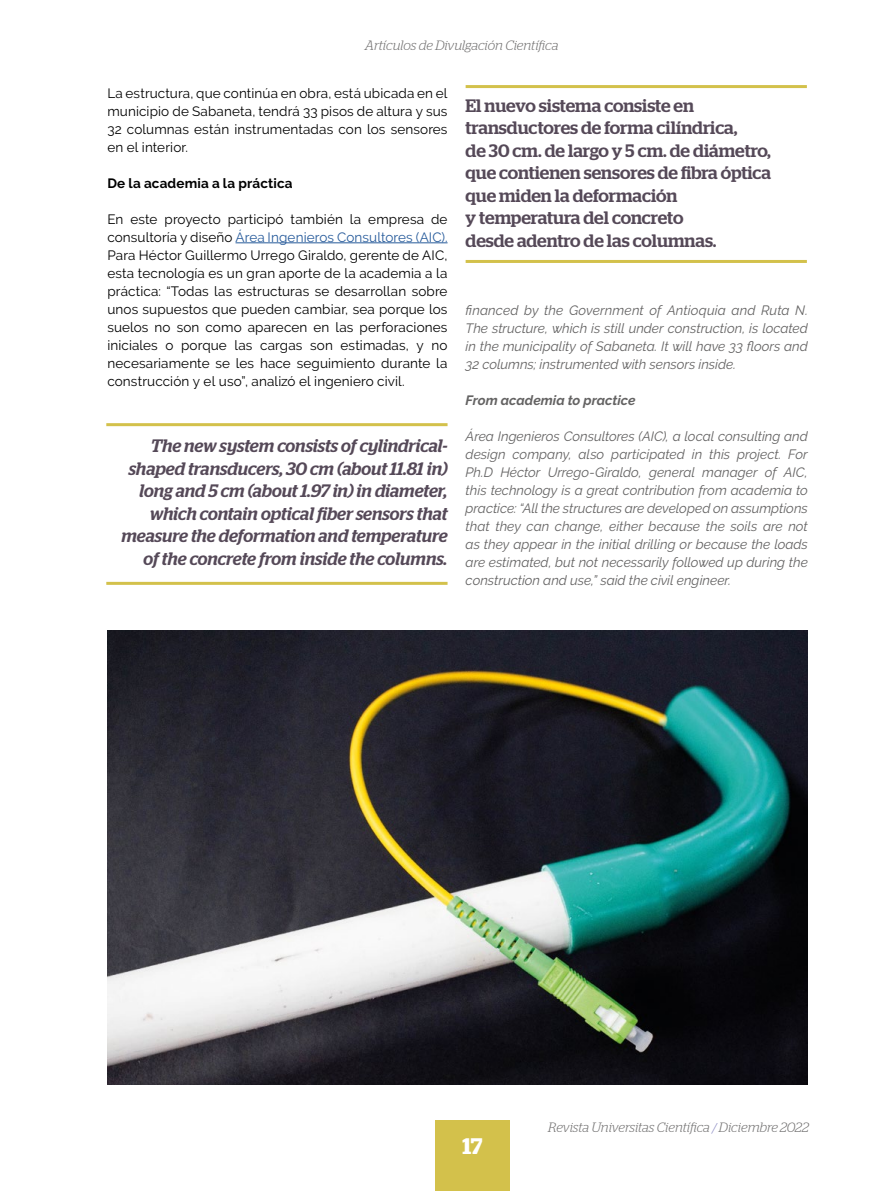
<style>
.page{position:relative;width:893px;height:1191px;background:#fff}
.page>*{position:absolute;margin:0;border:0;box-sizing:border-box;transform-origin:0 0}
.t1{font:600 22.5px "Stag";color:#fff}
.t2{font:italic 500 18px/22.5px "Stag";color:#554958;text-align:right}
.t3{font:500 18px/22.5px "Stag";letter-spacing:-.005em;color:#554958}
.t4{font:italic 13.5px/18px "Raleway";color:#646363;text-align:justify}
.t5{font:13.5px/18px "Raleway";letter-spacing:.01em;color:#000;text-align:justify}
.t6{font:italic 300 13.5px "Stag";color:#706f6f}
.t7{font:700 13.5px "Raleway";letter-spacing:.01em;color:#000}
.t8{font:italic 700 13.5px "Raleway";color:#646363}
.s1{color:#275b9b}
.s2{color:#8a8ac3}
</style>
<div class="page">
<div style="left:435px;top:1120px;width:75px;height:71px;background:#d3c14b"></div>
<img style="left:107px;top:630px;width:701px;height:454px">
<hr style="left:236px;top:242px;width:212px;height:1px;background:#275b9b">
<hr style="left:106px;top:582px;width:342px;height:3px;background:#d3c14b">
<hr style="left:106px;top:423px;width:342px;height:3px;background:#d3c14b">
<hr style="left:466px;top:85px;width:341px;height:3px;background:#d3c14b">
<hr style="left:466px;top:260px;width:341px;height:3px;background:#d3c14b">
<p class="t6" style="left:365px;top:37px;width:195px">Artículos de Divulgación Científica</p>
<p class="t5" style="left:107px;top:84px;width:342px">La estructura, que continúa en obra, está ubicada en el municipio de Sabaneta, tendrá 33 pisos de altura y sus 32 columnas están instrumentadas con los sensores en el interior.</p>
<p class="t7" style="left:107px;top:175px;width:187px">De la academia a la práctica</p>
<p class="t5" style="left:107px;top:210px;width:342px">En este proyecto participó también la empresa de consultoría y diseño <span class="s1">Área Ingenieros Consultores (AIC).<br></span>Para Héctor Guillermo Urrego Giraldo, gerente de AIC, esta tecnología es un gran aporte de la academia a la práctica: “Todas las estructuras se desarrollan sobre unos supuestos que pueden cambiar, sea porque los suelos no son como aparecen en las perforaciones iniciales o porque las cargas son estimadas, y no necesariamente se les hace seguimiento durante la construcción y el uso”, analizó el ingeniero civil.</p>
<p class="t2" style="left:121px;top:434px;width:328px">The new system consists of cylindrical&shy;shaped transducers, 30 cm (about 11.81 in) long and 5 cm (about 1.97 in) in diameter, which contain optical fiber sensors that measure the deformation and temperature of the concrete from inside the columns.</p>
<h2 class="t3" style="left:466px;top:94px;width:307px">El nuevo sistema consiste en transductores de forma cilíndrica,<br>de 30 cm. de largo y 5 cm. de diámetro, que contienen sensores de fibra óptica que miden la deformación<br>y temperatura del concreto<br>desde adentro de las columnas.</h2>
<p class="t4" style="left:466px;top:301px;width:344px">financed by the Government of Antioquia and Ruta N.<br>The structure, which is still under construction, is located in the municipality of Sabaneta. It will have 33 floors and 32 columns; instrumented with sensors inside.</p>
<p class="t8" style="left:466px;top:392px;width:171px">From academia to practice</p>
<p class="t4" style="left:466px;top:427px;width:344px">Área Ingenieros Consultores (AIC), a local consulting and design company, also participated in this project. For Ph.D Héctor Urrego-Giraldo, general manager of AIC, this technology is a great contribution from academia to practice: “All the structures are developed on assumptions that they can change, either because the soils are not as they appear in the initial drilling or because the loads are estimated, but not necessarily followed up during the construction and use,” said the civil engineer.</p>
<h1 class="t1" style="left:462px;top:1132px;width:22px">17</h1>
<p class="t6" style="left:548px;top:1119px;width:262px">Revista Universitas Científica <span class="s2">/</span> Diciembre 2022</p>
</div>
